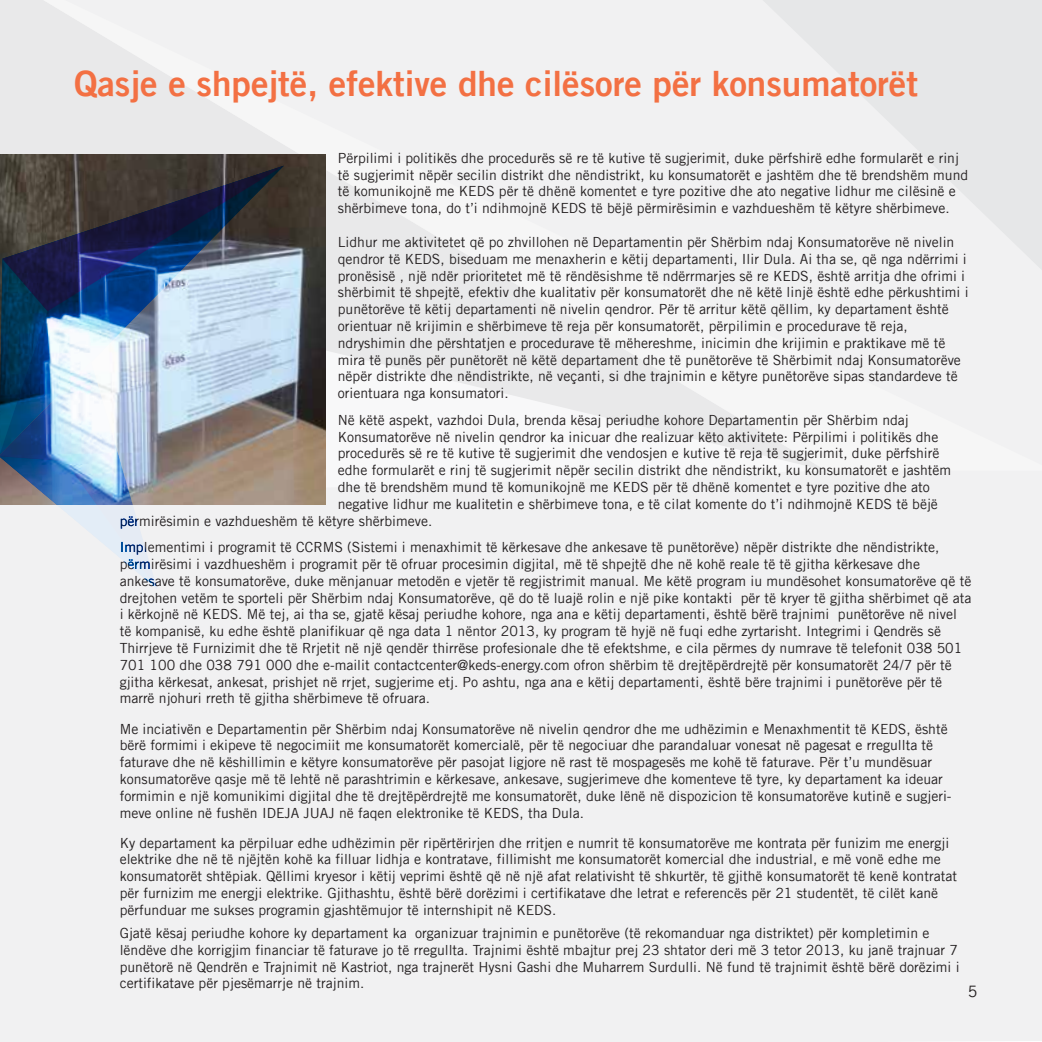
<style>
.page{position:relative;width:1042px;height:1042px;background:#fff}
.page>*{position:absolute;margin:0;border:0;box-sizing:border-box;transform-origin:0 0}
.t1{font:35px "KED Sbold";color:#f37043}
.t2{font:15.75px "KED Sregular";color:#231f20}
.t3{font:14px/16.8px "KED Sregular";color:#231f20}
</style>
<div class="page">
<div style="left:0;top:471px;width:1042px;height:571px;background:#f1f1f2"></div>
<div style="left:326px;top:471px;width:500px;height:26px;background:#f1f1f2"></div>
<div style="left:43px;top:0;width:999px;height:471px;background:#f1f1f2"></div>
<svg style="left:762px;top:0;width:280px;height:270px;fill:#eff0f1"></svg>
<img style="left:0;top:154px;width:326px;height:351px">
<img style="left:0;top:166px;width:284px;height:423px">
<div style="left:503px;top:985px;width:252px;height:57px;background:#f1f1f2"></div>
<h1 class="t1" style="left:74px;top:62px;width:845px">Qasje e shpejtë, efektive dhe cilësore për konsumatorët</h1>
<p class="t3" style="left:338px;top:149px;width:632px">Përpilimi i politikës dhe procedurës së re të kutive të sugjerimit, duke përfshirë edhe formularët e rinj të sugjerimit nëpër secilin distrikt dhe nëndistrikt, ku konsumatorët e jashtëm dhe të brendshëm mund të komunikojnë me KEDS për të dhënë komentet e tyre pozitive dhe ato negative lidhur me cilësinë e shërbimeve tona, do t’i ndihmojnë KEDS të bëjë përmirësimin e vazhdueshëm të këtyre shërbimeve.</p>
<p class="t3" style="left:338px;top:233px;width:632px">Lidhur me aktivitetet që po zhvillohen në Departamentin për Shërbim ndaj Konsumatorëve në nivelin qendror të KEDS, biseduam me menaxherin e këtij departamenti, Ilir Dula. Ai tha se, që nga ndërrimi i pronësisë , një ndër prioritetet më të rëndësishme të ndërrmarjes së re KEDS, është arritja dhe ofrimi i shërbimit të shpejtë, efektiv dhe kualitativ për konsumatorët dhe në këtë linjë është edhe përkushtimi i punëtorëve të këtij departamenti në nivelin qendror. Për të arritur këtë qëllim, ky departament është orientuar në krijimin e shërbimeve të reja për konsumatorët, përpilimin e procedurave të reja, ndryshimin dhe përshtatjen e procedurave të mëhereshme, inicimin dhe krijimin e praktikave më të mira të punës për punëtorët në këtë departament dhe të punëtorëve të Shërbimit ndaj Konsumatorëve nëpër distrikte dhe nëndistrikte, në veçanti, si dhe trajnimin e këtyre punëtorëve sipas standardeve të orientuara nga konsumatori.</p>
<p class="t3" style="left:338px;top:411px;width:572px">Në këtë aspekt, vazhdoi Dula, brenda kësaj periudhe kohore Departamentin për Shërbim ndaj</p>
<p class="t3" style="left:338px;top:428px;width:602px">Konsumatorëve në nivelin qendror ka inicuar dhe realizuar këto aktivitete: Përpilimi i politikës dhe</p>
<p class="t3" style="left:338px;top:445px;width:603px">procedurës së re të kutive të sugjerimit dhe vendosjen e kutive të reja të sugjerimit, duke përfshirë</p>
<p class="t3" style="left:338px;top:461px;width:615px">edhe formularët e rinj të sugjerimit nëpër secilin distrikt dhe nëndistrikt, ku konsumatorët e jashtëm</p>
<p class="t3" style="left:338px;top:478px;width:593px">dhe të brendshëm mund të komunikojnë me KEDS për të dhënë komentet e tyre pozitive dhe ato</p>
<p class="t3" style="left:338px;top:495px;width:601px">negative lidhur me kualitetin e shërbimeve tona, e të cilat komente do t’i ndihmojnë KEDS të bëjë</p>
<p class="t3" style="left:120px;top:512px;width:314px">përmirësimin e vazhdueshëm të këtyre shërbimeve.</p>
<p class="t3" style="left:120px;top:538px;width:853px">Implementimi i programit të CCRMS (Sistemi i menaxhimit të kërkesave dhe ankesave të punëtorëve) nëpër distrikte dhe nëndistrikte, përmirësimi i vazdhueshëm i programit për të ofruar procesimin digjital, më të shpejtë dhe në kohë reale të të gjitha kërkesave dhe ankesave të konsumatorëve, duke mënjanuar metodën e vjetër të regjistrimit manual. Me këtë program iu mundësohet konsumatorëve që të drejtohen vetëm te sporteli për Shërbim ndaj Konsumatorëve, që do të luajë rolin e një pike kontakti për të kryer të gjitha shërbimet që ata i kërkojnë në KEDS. Më tej, ai tha se, gjatë kësaj periudhe kohore, nga ana e këtij departamenti, është bërë trajnimi punëtorëve në nivel të kompanisë, ku edhe është planifikuar që nga data 1 nëntor 2013, ky program të hyjë në fuqi edhe zyrtarisht. Integrimi i Qendrës së Thirrjeve të Furnizimit dhe të Rrjetit në një qendër thirrëse profesionale dhe të efektshme, e cila përmes dy numrave të telefonit 038 501<br>701 100 dhe 038 791 000 dhe e-mailit contactcenter@keds-energy.com ofron shërbim të drejtëpërdrejtë për konsumatorët 24/7 për të gjitha kërkesat, ankesat, prishjet në rrjet, sugjerime etj. Po ashtu, nga ana e këtij departamenti, është bëre trajnimi i punëtorëve për të marrë njohuri rreth të gjitha shërbimeve të ofruara.</p>
<p class="t3" style="left:120px;top:720px;width:833px">Me inciativën e Departamentin për Shërbim ndaj Konsumatorëve në nivelin qendror dhe me udhëzimin e Menaxhmentit të KEDS, është bërë formimi i ekipeve të negocimiit me konsumatorët komercialë, për të negociuar dhe parandaluar vonesat në pagesat e rregullta të faturave dhe në këshillimin e këtyre konsumatorëve për pasojat ligjore në rast të mospagesës me kohë të faturave. Për t’u mundësuar konsumatorëve qasje më të lehtë në parashtrimin e kërkesave, ankesave, sugjerimeve dhe komenteve të tyre, ky departament ka ideuar formimin e një komunikimi digjital dhe të drejtëpërdrejtë me konsumatorët, duke lënë në dispozicion të konsumatorëve kutinë e sugjeri&shy;meve online në fushën IDEJA JUAJ në faqen elektronike të KEDS, tha Dula.</p>
<p class="t3" style="left:120px;top:834px;width:839px">Ky departament ka përpiluar edhe udhëzimin për ripërtërirjen dhe rritjen e numrit të konsumatorëve me kontrata për funizim me energji elektrike dhe në të njëjtën kohë ka filluar lidhja e kontratave, fillimisht me konsumatorët komercial dhe industrial, e më vonë edhe me konsumatorët shtëpiak. Qëllimi kryesor i këtij veprimi është që në një afat relativisht të shkurtër, të gjithë konsumatorët të kenë kontratat për furnizim me energji elektrike. Gjithashtu, është bërë dorëzimi i certifikatave dhe letrat e referencës për 21 studentët, të cilët kanë përfunduar me sukses programin gjashtëmujor të internshipit në KEDS.</p>
<p class="t3" style="left:120px;top:924px;width:841px">Gjatë kësaj periudhe kohore ky departament ka organizuar trajnimin e punëtorëve (të rekomanduar nga distriktet) për kompletimin e lëndëve dhe korrigjim financiar të faturave jo të rregullta. Trajnimi është mbajtur prej 23 shtator deri më 3 tetor 2013, ku janë trajnuar 7 punëtorë në Qendrën e Trajnimit në Kastriot, nga trajnerët Hysni Gashi dhe Muharrem Surdulli. Në fund të trajnimit është bërë dorëzimi i certifikatave për pjesëmarrje në trajnim.</p>
<p class="t2" style="left:968px;top:981px;width:11px">5</p>
</div>
